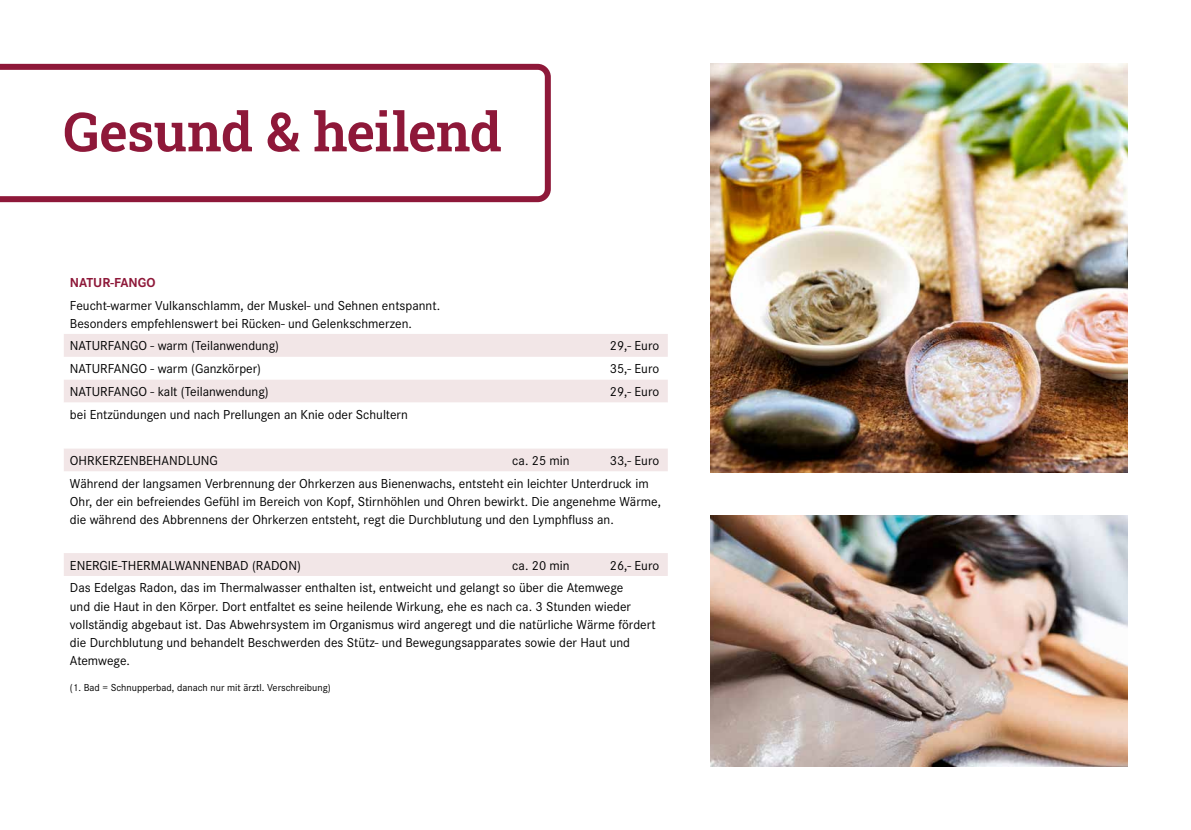
<style>
.page{position:relative;width:1191px;height:830px;background:#fff}
.page>*{position:absolute;margin:0;border:0;box-sizing:border-box;transform-origin:0 0}
.t1{font:600 54px "Roboto Slab";letter-spacing:-.01em;color:#8e1839}
.t2{font:13.5px/18px "Corporate S";color:#000}
.t3{font:700 13.5px "Corporate S";color:#8e1839}
.t4{font:10.5px "Corporate S";color:#000}
</style>
<div class="page">
<svg style="left:64px;top:334px;width:604px;height:241px"></svg>
<svg style="left:64px;top:402px;width:604px;height:46px"></svg>
<img style="left:710px;top:64px;width:417px;height:408px">
<img style="left:710px;top:515px;width:417px;height:250px">
<svg style="left:0;top:64px;width:551px;height:138px"></svg>
<h1 class="t1" style="left:63px;top:95px;width:440px">Gesund &amp; heilend</h1>
<p class="t3" style="left:70px;top:274px;width:87px">NATUR-FANGO</p>
<p class="t2" style="left:70px;top:296px;width:372px">Feucht-warmer Vulkanschlamm, der Muskel- und Sehnen entspannt.<br>Besonders empfehlenswert bei Rücken- und Gelenkschmerzen.</p>
<p class="t2" style="left:70px;top:337px;width:211px">NATURFANGO - warm (Teilanwendung)</p>
<p class="t2" style="left:610px;top:337px;width:51px">29,- Euro</p>
<p class="t2" style="left:70px;top:360px;width:192px">NATURFANGO - warm (Ganzkörper)</p>
<p class="t2" style="left:610px;top:360px;width:51px">35,- Euro</p>
<p class="t2" style="left:70px;top:382px;width:200px">NATURFANGO - kalt (Teilanwendung)</p>
<p class="t2" style="left:610px;top:382px;width:51px">29,- Euro</p>
<p class="t2" style="left:70px;top:405px;width:339px">bei Entzündungen und nach Prellungen an Knie oder Schultern</p>
<p class="t2" style="left:70px;top:451px;width:150px">OHRKERZENBEHANDLUNG</p>
<p class="t2" style="left:512px;top:451px;width:59px">ca. 25 min</p>
<p class="t2" style="left:70px;top:449px;width:591px;line-height:22.8px;text-indent:540px">33,- Euro<br>Während der langsamen Verbrennung der Ohrkerzen aus Bienenwachs, entsteht ein leichter Unterdruck im</p>
<p class="t2" style="left:70px;top:492px;width:592px">Ohr, der ein befreiendes Gefühl im Bereich von Kopf, Stirnhöhlen und Ohren bewirkt. Die angenehme Wärme, die während des Abbrennens der Ohrkerzen entsteht, regt die Durchblutung und den Lymphfluss an.</p>
<p class="t2" style="left:70px;top:556px;width:232px">ENERGIE-THERMALWANNENBAD (RADON)</p>
<p class="t2" style="left:512px;top:556px;width:59px">ca. 20 min</p>
<p class="t2" style="left:70px;top:553px;width:591px;line-height:22.8px;text-indent:540px">26,- Euro<br>Das Edelgas Radon, das im Thermalwasser enthalten ist, entweicht und gelangt so über die Atemwege</p>
<p class="t2" style="left:70px;top:596px;width:587px">und die Haut in den Körper. Dort entfaltet es seine heilende Wirkung, ehe es nach ca. 3 Stunden wieder vollständig abgebaut ist. Das Abwehrsystem im Organismus wird angeregt und die natürliche Wärme fördert die Durchblutung und behandelt Beschwerden des Stütz- und Bewegungsapparates sowie der Haut und Atemwege.</p>
<p class="t4" style="left:70px;top:681px;width:262px">(1. Bad = Schnupperbad, danach nur mit ärztl. Verschreibung)</p>
</div>
